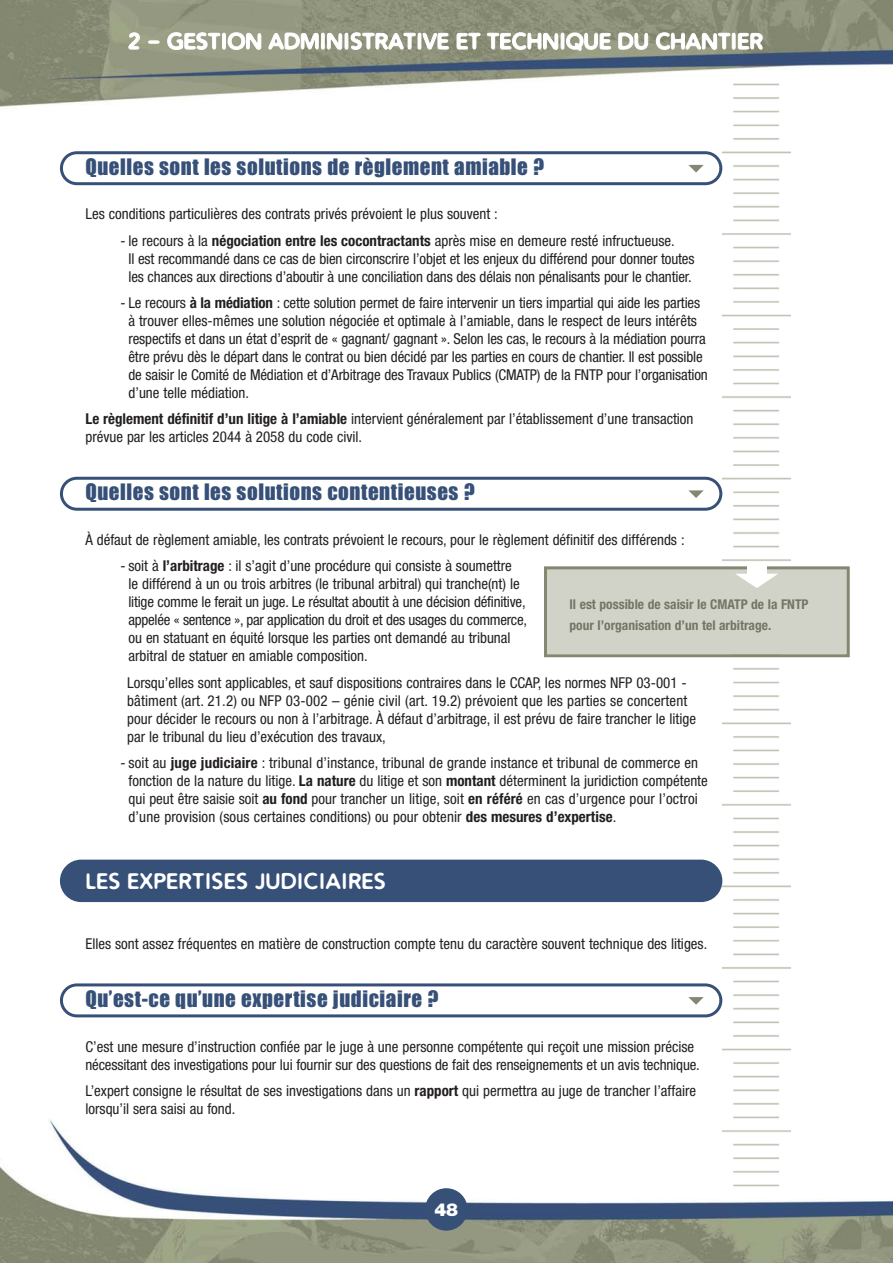
<style>
.page{position:relative;width:893px;height:1263px;background:#fff}
.page>*{position:absolute;margin:0;border:0;box-sizing:border-box;transform-origin:0 0}
.t1{font:21px "Impact";letter-spacing:.025em;color:#365078}
.t2{font:700 21px "Distro";letter-spacing:.06em;color:#fff}
.t3{font:900 17.85px "Helvetica Neue";color:#fff}
.t4{font:condensed 15px/18px "Helvetica Neue";color:#231f20}
.t5{font:700 condensed 13.5px/21px "Helvetica Neue";color:#727763}
.s1{font-style:italic}
.s2{font-weight:700}
</style>
<div class="page">
<img style="left:0;top:0;width:893px;height:1262px">
<img style="left:722px;top:80px;width:68px;height:1114px">
<div style="left:425px;top:1188px;width:42px;height:43px;background:#365078;border-radius:50%"></div>
<svg style="left:60px;top:151px;width:662px;height:34px"></svg>
<svg style="left:60px;top:477px;width:662px;height:34px"></svg>
<svg style="left:60px;top:983px;width:662px;height:34px"></svg>
<div style="left:60px;top:860px;width:662px;height:42px;background:#365078;border-radius:21px"></div>
<div style="left:547px;top:569px;width:300px;height:85px;background:#d1d3c9"></div>
<div style="left:544px;top:566px;width:306px;height:91px;border:3px solid #838871"></div>
<svg style="left:736px;top:574px;width:42px;height:14px"></svg>
<div style="left:747px;top:566px;width:19px;height:10px;background:#fff"></div>
<h1 class="t2" style="left:128px;top:33px;width:635px">2 - GESTION ADMINISTRATIVE ET TECHNIQUE DU CHANTIER</h1>
<h1 class="t1" style="left:85px;top:160px;width:460px">Quelles sont les solutions de règlement amiable ?</h1>
<p class="t4" style="left:85px;top:206px;width:414px">Les conditions particulières des contrats privés prévoient le plus souvent :</p>
<p class="t4" style="left:128px;top:233px;width:567px;text-indent:-9px"><span class="s1">-</span> le recours à la <span class="s2">négociation entre les cocontractants</span> après mise en demeure resté infructueuse.<br>Il est recommandé dans ce cas de bien circonscrire l’objet et les enjeux du différend pour donner toutes les chances aux directions d’aboutir à une conciliation dans des délais non pénalisants pour le chantier.</p>
<p class="t4" style="left:128px;top:295px;width:581px;text-indent:-9px"><span class="s1">-</span> Le recours <span class="s2">à la médiation</span> : cette solution permet de faire intervenir un tiers impartial qui aide les parties à trouver elles-mêmes une solution négociée et optimale à l’amiable, dans le respect de leurs intérêts respectifs et dans un état d’esprit de « gagnant/ gagnant ». Selon les cas, le recours à la médiation pourra être prévu dès le départ dans le contrat ou bien décidé par les parties en cours de chantier. Il est possible de saisir le Comité de Médiation et d’Arbitrage des Travaux Publics (CMATP) de la FNTP pour l’organisation d’une telle médiation.</p>
<p class="t4" style="left:85px;top:411px;width:610px"><span class="s2">Le règlement définitif d’un litige à l’amiable</span> intervient généralement par l’établissement d’une transaction prévue par les articles 2044 à 2058 du code civil.</p>
<h1 class="t1" style="left:85px;top:485px;width:391px">Quelles sont les solutions contentieuses ?</h1>
<p class="t4" style="left:85px;top:532px;width:601px">À défaut de règlement amiable, les contrats prévoient le recours, pour le règlement définitif des différends :</p>
<p class="t4" style="left:128px;top:558px;width:400px;text-indent:-9px"><span class="s1">-</span> soit à <span class="s2">l’arbitrage</span> : il s’agit d’une procédure qui consiste à soumettre<br>le différend à un ou trois arbitres (le tribunal arbitral) qui tranche(nt) le litige comme le ferait un juge. Le résultat aboutit à une décision définitive, appelée « sentence », par application du droit et des usages du commerce, ou en statuant en équité lorsque les parties ont demandé au tribunal arbitral de statuer en amiable composition.</p>
<p class="t4" style="left:127px;top:675px;width:570px">Lorsqu’elles sont applicables, et sauf dispositions contraires dans le CCAP, les normes NFP 03-001 - bâtiment (art. 21.2) ou NFP 03-002 – génie civil (art. 19.2) prévoient que les parties se concertent pour décider le recours ou non à l’arbitrage. À défaut d’arbitrage, il est prévu de faire trancher le litige par le tribunal du lieu d’exécution des travaux,</p>
<p class="t4" style="left:128px;top:755px;width:581px;text-indent:-9px"><span class="s1">-</span> soit au <span class="s2">juge judiciaire</span> : tribunal d’instance, tribunal de grande instance et tribunal de commerce en fonction de la nature du litige. <span class="s2">La nature</span> du litige et son <span class="s2">montant</span> déterminent la juridiction compétente qui peut être saisie soit <span class="s2">au fond</span> pour trancher un litige, soit <span class="s2">en référé</span> en cas d’urgence pour l’octroi d’une provision (sous certaines conditions) ou pour obtenir <span class="s2">des mesures d’expertise</span>.</p>
<p class="t5" style="left:569px;top:595px;width:240px">Il est possible de saisir le CMATP de la FNTP pour l’organisation d’un tel arbitrage.</p>
<h1 class="t2" style="left:85px;top:872px;width:301px">LES EXPERTISES JUDICIAIRES</h1>
<p class="t4" style="left:85px;top:936px;width:623px">Elles sont assez fréquentes en matière de construction compte tenu du caractère souvent technique des litiges.</p>
<h1 class="t1" style="left:85px;top:992px;width:354px">Qu’est-ce qu’une expertise judiciaire ?</h1>
<p class="t4" style="left:85px;top:1039px;width:616px">C’est une mesure d’instruction confiée par le juge à une personne compétente qui reçoit une mission précise nécessitant des investigations pour lui fournir sur des questions de fait des renseignements et un avis technique.</p>
<p class="t4" style="left:85px;top:1083px;width:612px">L’expert consigne le résultat de ses investigations dans un <span class="s2">rapport</span> qui permettra au juge de trancher l’affaire lorsqu’il sera saisi au fond.</p>
<p class="t3" style="left:434px;top:1203px;width:25px">48</p>
</div>
